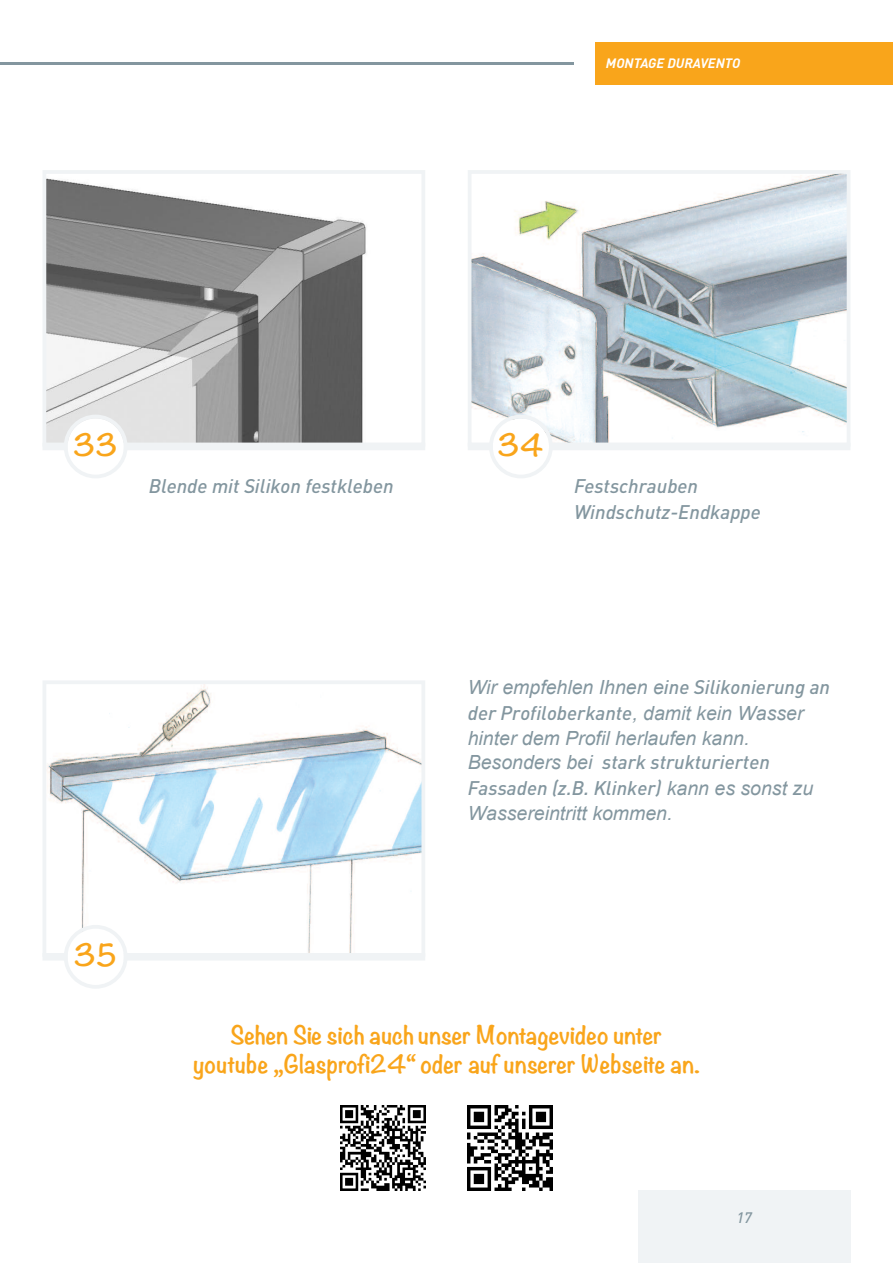
<style>
.page{position:relative;width:893px;height:1263px;background:#fff}
.page>*{position:absolute;margin:0;border:0;box-sizing:border-box;transform-origin:0 0}
.t1{font:700 27px "Noteworthy";color:#f9a51b}
.t2{font:700 22.5px/28.5px "Noteworthy";color:#f9a51b;text-align:center}
.t3{font:italic 500 19.5px/25.5px "DIN";color:#83969f}
.t4{font:italic 19.5px "Arial";color:#83969f}
.t5{font:italic 500 15px "DIN";color:#83969f}
.t6{font:italic 700 13.5px "DIN";color:#fff}
.s1{font-family:"DIN";font-weight:500}
.s2{font-family:"Arial";font-weight:400}
</style>
<div class="page">
<div style="left:638px;top:1191px;width:212px;height:72px;background:#f0f3f5"></div>
<div style="left:595px;top:43px;width:298px;height:42px;background:#f9a51b"></div>
<hr style="left:0;top:63px;width:574px;height:2px;background:#83969f">
<img style="left:340px;top:1106px;width:85px;height:85px">
<img style="left:468px;top:1106px;width:85px;height:85px">
<img style="left:48px;top:178px;width:318px;height:263px">
<div style="left:43px;top:170px;width:382px;height:276px;border:4px solid #f0f3f5"></div>
<div style="left:43px;top:443px;width:382px;height:7px;background:#f0f3f5"></div>
<svg style="left:64px;top:415px;width:64px;height:63px"></svg>
<img style="left:473px;top:175px;width:372px;height:266px">
<div style="left:468px;top:170px;width:382px;height:276px;border:4px solid #f0f3f5"></div>
<div style="left:468px;top:443px;width:382px;height:7px;background:#f0f3f5"></div>
<svg style="left:489px;top:415px;width:64px;height:63px"></svg>
<img style="left:48px;top:685px;width:372px;height:267px">
<div style="left:43px;top:680px;width:382px;height:277px;border:4px solid #f0f3f5"></div>
<div style="left:43px;top:953px;width:382px;height:7px;background:#f0f3f5"></div>
<svg style="left:64px;top:925px;width:64px;height:64px"></svg>
<p class="t6" style="left:606px;top:55px;width:136px">MONTAGE DURAVENTO</p>
<h1 class="t1" style="left:73px;top:421px;width:46px">33</h1>
<p class="t3" style="left:149px;top:473px;width:246px">Blende mit Silikon festkleben</p>
<h1 class="t1" style="left:498px;top:421px;width:47px">34</h1>
<p class="t3" style="left:574px;top:473px;width:188px">Festschrauben<br>Windschutz-Endkappe</p>
<h1 class="t1" style="left:74px;top:932px;width:44px">35</h1>
<p class="t4" style="left:468px;top:674px;width:364px">Wir empfehlen Ihnen e<span class="s1">ine Silikonierung an</span></p>
<p class="t3" style="left:468px;top:699px;width:337px">der Profiloberkante<span class="s2">, damit kein Wasser</span></p>
<p class="t4" style="left:468px;top:725px;width:283px">hinter dem Profil herlaufen kann.</p>
<p class="t3" style="left:468px;top:748px;width:347px;line-height:26px"><span class="s2">Besonders bei</span> stark strukturierten<br>Fassaden (z.B. Klinker) <span class="s2">kann es sonst zu</span></p>
<p class="t4" style="left:468px;top:800px;width:206px">Wassereintritt kommen.</p>
<p class="t2" style="left:193px;top:1019px;width:508px">Sehen Sie sich auch unser Montagevideo unter youtube „Glasprofi24“ oder auf unserer Webseite an.</p>
<p class="t5" style="left:737px;top:1209px;width:17px">17</p>
</div>
